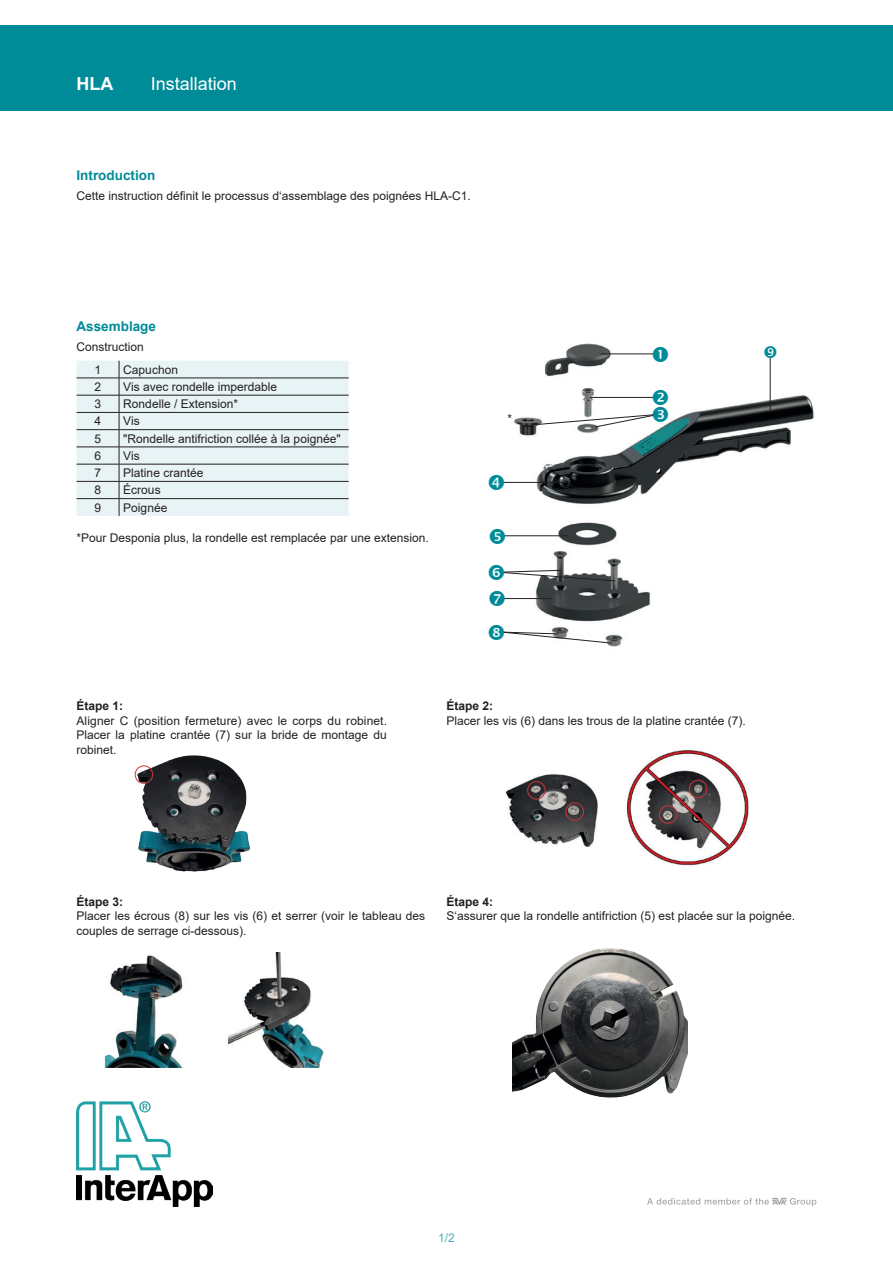
<style>
.page{position:relative;width:893px;height:1263px;background:#fff}
.page>*{position:absolute;margin:0;border:0;box-sizing:border-box;transform-origin:0 0}
.t1{font:18px "Arial";color:#fff}
.t2{font:700 18px "Arial";color:#fff}
.t3{font:700 13.5px "Arial";color:#008b98}
.t4{font:12px/14.4px "Arial";color:#231f20;text-align:justify}
.t5{font:700 12px "Arial";color:#231f20}
.t6{font:12px "Arial";color:#4aafba}
</style>
<div class="page">
<img style="left:77px;top:1101px;width:136px;height:105px">
<div style="left:0;top:26px;width:893px;height:85px;background:#008b98"></div>
<svg style="left:647px;top:1198px;width:169px;height:8px"></svg>
<img style="left:104px;top:952px;width:220px;height:115px">
<img style="left:512px;top:948px;width:175px;height:150px">
<img style="left:529px;top:343px;width:285px;height:304px">
<hr style="left:601px;top:354px;width:53px;height:1px;background:#231f20">
<hr style="left:770px;top:357px;width:1px;height:53px;background:#231f20">
<hr style="left:504px;top:535px;width:65px;height:1px;background:#231f20">
<hr style="left:503px;top:482px;width:64px;height:1px;background:#231f20">
<hr style="left:501px;top:598px;width:50px;height:1px;background:#231f20">
<img style="left:514px;top:414px;width:29px;height:24px">
<img style="left:134px;top:755px;width:116px;height:117px">
<img style="left:505px;top:750px;width:244px;height:116px">
<div style="left:527px;top:781px;width:19px;height:18px;border:1px solid #c8353c;border-radius:50%"></div>
<div style="left:135px;top:765px;width:18px;height:19px;border:1px solid #c8353c;border-radius:50%"></div>
<div style="left:566px;top:802px;width:18px;height:19px;border:1px solid #c8353c;border-radius:50%"></div>
<div style="left:659px;top:805px;width:18px;height:19px;border:1px solid #c8353c;border-radius:50%"></div>
<div style="left:689px;top:780px;width:18px;height:18px;border:1px solid #c8353c;border-radius:50%"></div>
<svg style="left:77px;top:361px;width:272px;height:155px;background:#dce7e9"></svg>
<svg style="left:653px;top:347px;width:15px;height:15px"></svg>
<svg style="left:502px;top:624px;width:110px;height:19px"></svg>
<svg style="left:537px;top:390px;width:131px;height:37px"></svg>
<svg style="left:501px;top:565px;width:115px;height:16px"></svg>
<svg style="left:764px;top:346px;width:12px;height:12px"></svg>
<h1 class="t2" style="left:77px;top:71px;width:38px">HLA</h1>
<h1 class="t1" style="left:151px;top:71px;width:88px">Installation</h1>
<p class="t3" style="left:77px;top:166px;width:80px">Introduction</p>
<p class="t4" style="left:77px;top:189px;width:396px">Cette instruction définit le processus d‘assemblage des poignées HLA-C1.</p>
<p class="t3" style="left:77px;top:317px;width:81px">Assemblage</p>
<p class="t4" style="left:77px;top:340px;width:69px">Construction</p>
<p class="t4" style="left:94px;top:362px;width:8px">1</p>
<p class="t4" style="left:123px;top:362px;width:56px">Capuchon</p>
<p class="t4" style="left:94px;top:379px;width:8px">2</p>
<p class="t4" style="left:123px;top:379px;width:155px">Vis avec rondelle imperdable</p>
<p class="t4" style="left:94px;top:397px;width:8px">3</p>
<p class="t4" style="left:123px;top:397px;width:116px">Rondelle / Extension*</p>
<p class="t4" style="left:94px;top:414px;width:8px">4</p>
<p class="t4" style="left:123px;top:414px;width:18px">Vis</p>
<p class="t4" style="left:94px;top:431px;width:8px">5</p>
<p class="t4" style="left:123px;top:431px;width:219px">"Rondelle antifriction collée à la poignée"</p>
<p class="t4" style="left:94px;top:448px;width:8px">6</p>
<p class="t4" style="left:123px;top:448px;width:18px">Vis</p>
<p class="t4" style="left:94px;top:466px;width:8px">7</p>
<p class="t4" style="left:123px;top:466px;width:82px">Platine crantée</p>
<p class="t4" style="left:94px;top:483px;width:8px">8</p>
<p class="t4" style="left:123px;top:483px;width:39px">Écrous</p>
<p class="t4" style="left:94px;top:500px;width:8px">9</p>
<p class="t4" style="left:123px;top:500px;width:46px">Poignée</p>
<p class="t4" style="left:77px;top:531px;width:354px">*Pour Desponia plus, la rondelle est remplacée par une extension.</p>
<p class="t4" style="left:507px;top:412px;width:6px">*</p>
<p class="t5" style="left:77px;top:698px;width:48px">Étape 1:</p>
<p class="t4" style="left:77px;top:713px;width:312px">Aligner C (position fermeture) avec le corps du robinet.<br>Placer la platine crantée (7) sur la bride de montage du robinet.</p>
<p class="t5" style="left:446px;top:698px;width:48px">Étape 2:</p>
<p class="t4" style="left:446px;top:713px;width:301px">Placer les vis (6) dans les trous de la platine crantée (7).</p>
<p class="t5" style="left:77px;top:893px;width:48px">Étape 3:</p>
<p class="t4" style="left:77px;top:909px;width:350px">Placer les écrous (8) sur les vis (6) et serrer (voir le tableau des couples de serrage ci-dessous).</p>
<p class="t5" style="left:446px;top:893px;width:48px">Étape 4:</p>
<p class="t4" style="left:446px;top:909px;width:350px">S‘assurer que la rondelle antifriction (5) est placée sur la poignée.</p>
<p class="t6" style="left:438px;top:1229px;width:18px">1/2</p>
</div>
